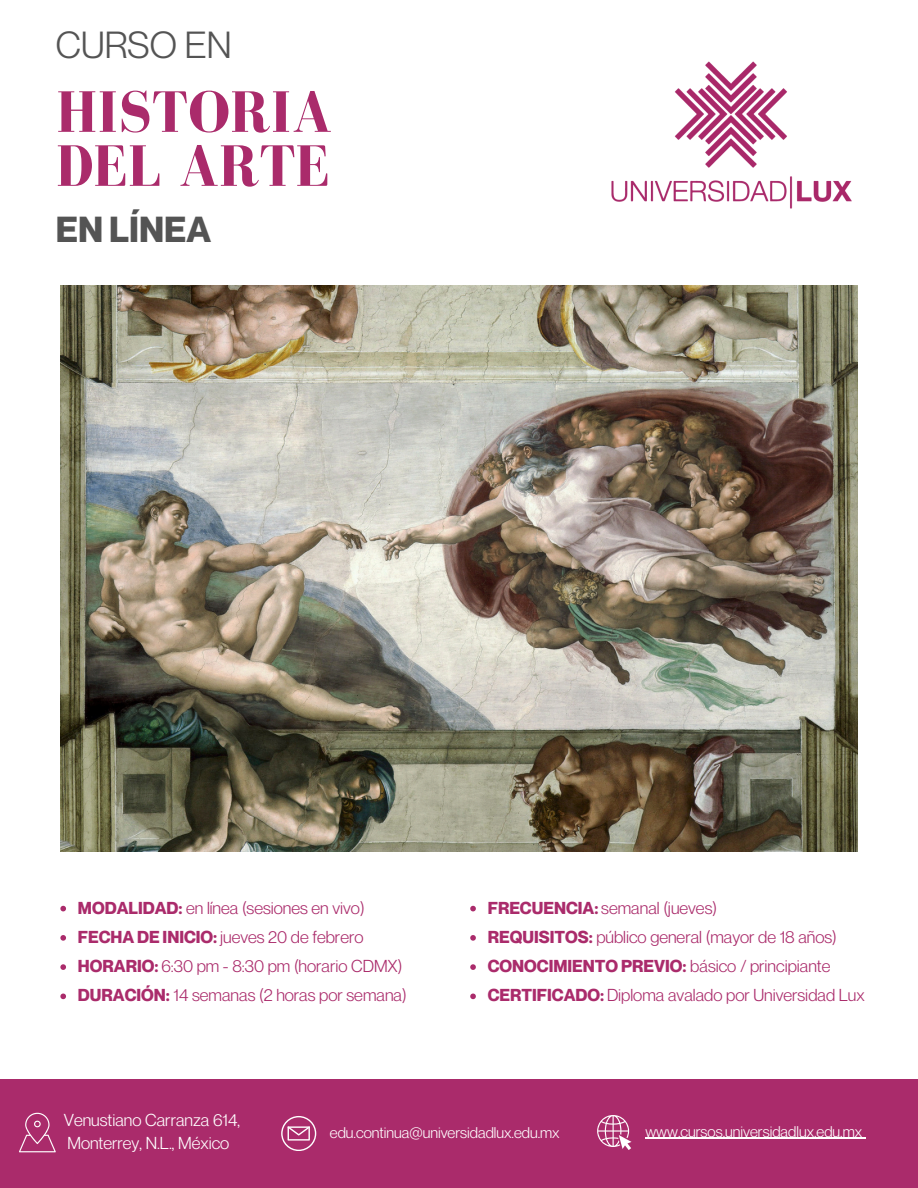
<style>
.page{position:relative;width:918px;height:1188px;background:#fff}
.page>*{position:absolute;margin:0;border:0;box-sizing:border-box;transform-origin:0 0}
.t1{font:700 60px/54px "Bodoni FLF";color:#aa2b6b}
.t2{font:36.9px "Neue Montreal";color:#545454}
.t3{font:700 35.4px "Neue Montreal";color:#545454}
.t4{font:16.95px "Neue Montreal";color:#aa2b6b}
.t5{font:16.95px/23.7px "Neue Montreal";color:#fff}
.t6{font:700 16.95px "Neue Montreal";color:#aa2b6b}
.t7{font:15.15px "Neue Montreal";color:#fff}
.s1{font-weight:700}
.s2{font-weight:400}
</style>
<div class="page">
<img style="left:61px;top:285px;width:796px;height:566px">
<div style="left:0;top:1079px;width:918px;height:109px;background:#aa2b6b"></div>
<svg style="left:19px;top:1113px;width:37px;height:39px"></svg>
<svg style="left:281px;top:1116px;width:35px;height:35px"></svg>
<svg style="left:597px;top:1115px;width:35px;height:35px"></svg>
<hr style="left:645px;top:1138px;width:217px;height:1px;background:#fff">
<img style="left:563px;top:61px;width:295px;height:251px">
<svg style="left:60px;top:906px;width:6px;height:5px"></svg>
<svg style="left:60px;top:935px;width:6px;height:6px"></svg>
<svg style="left:60px;top:964px;width:6px;height:6px"></svg>
<svg style="left:60px;top:994px;width:6px;height:5px"></svg>
<svg style="left:470px;top:906px;width:6px;height:5px"></svg>
<svg style="left:470px;top:935px;width:6px;height:6px"></svg>
<svg style="left:470px;top:964px;width:6px;height:6px"></svg>
<svg style="left:470px;top:994px;width:6px;height:5px"></svg>
<h2 class="t2" style="left:56px;top:22px;width:177px">CURSO EN</h2>
<p class="t1" style="left:56px;top:85px;width:278px">HISTORIA<br>DEL ARTE</p>
<p class="t3" style="left:56px;top:208px;width:157px">EN LÍNEA</p>
<p class="t4" style="left:78px;top:897px;width:288px"><span class="s1">MODALIDAD:</span> en línea (sesiones en vivo)</p>
<p class="t4" style="left:78px;top:926px;width:287px"><span class="s1">FECHA DE INICIO:</span> jueves 20 de febrero</p>
<p class="t4" style="left:78px;top:956px;width:326px"><span class="s1">HORARIO:</span> 6:30 pm - 8:30 pm (horario CDMX)</p>
<p class="t4" style="left:78px;top:985px;width:330px"><span class="s1">DURACIÓN:</span> 14 semanas (2 horas por semana)</p>
<p class="t4" style="left:488px;top:897px;width:231px"><span class="s1">FRECUENCIA:</span> semanal (jueves)</p>
<p class="t4" style="left:488px;top:926px;width:351px"><span class="s1">REQUISITOS:</span> público general (mayor de 18 años)</p>
<p class="t6" style="left:488px;top:956px;width:344px">CONOCIMIENTO PREVIO: <span class="s2">básico / principiante</span></p>
<p class="t4" style="left:488px;top:985px;width:378px"><span class="s1">CERTIFICADO:</span> Diploma avalado por Universidad Lux</p>
<h1 class="t5" style="left:64px;top:1108px;width:178px">Venustiano Carranza 614,<br>Monterrey, N.L., México</h1>
<p class="t7" style="left:330px;top:1123px;width:231px">edu.continua@universidadlux.edu.mx</p>
<h3 class="t7" style="left:645px;top:1122px;width:218px">www.cursos.universidadlux.edu.mx</h3>
</div>
